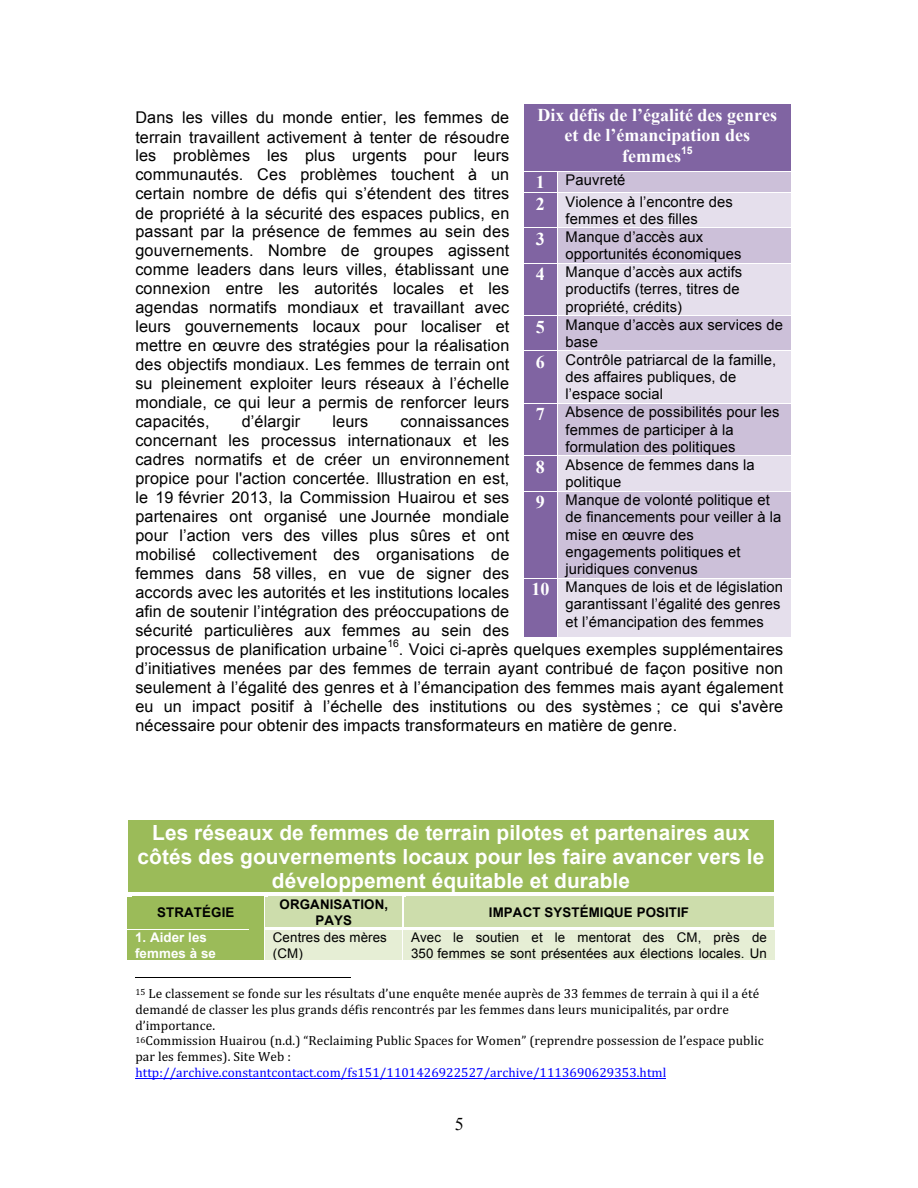
<style>
.page{position:relative;width:918px;height:1188px;background:#fff}
.page>*{position:absolute;margin:0;border:0;box-sizing:border-box;transform-origin:0 0}
.t1{font:700 20.85px/24.2px "Arial";letter-spacing:.005em;color:#fff;text-align:center}
.t2{font:700 18px/20.5px "Times New Roman";color:#fff;text-align:center}
.t3{font:18px "Times New Roman";color:#000}
.t4{font:16.2px/18.9px "Arial";letter-spacing:.01em;color:#000;text-align:justify}
.t5{font:14.7px/21.6px "Arial";letter-spacing:.01em;color:#000}
.t6{font:13.35px/15.9px "Cambria";letter-spacing:.005em;color:#000}
.t7{font:13.35px/15.5px "Arial";letter-spacing:.01em;color:#000}
.t8{font:13.35px "Cambria";letter-spacing:.005em;color:#00f}
.t9{font:700 13.35px/15.5px "Arial";letter-spacing:.01em;color:#000;text-align:center}
.t10{font:700 13.35px/15.5px "Arial";letter-spacing:.01em;color:#fff}
.t11{font:10.5px "Arial";color:#000}
.s1{font-family:"Times New Roman";font-weight:700;font-size:18px;color:#fff}
</style>
<div class="page">
<div style="left:128px;top:820px;width:646px;height:72px;background:#9bbb59"></div>
<div style="left:127px;top:897px;width:137px;height:31px;background:#9bbb59"></div>
<div style="left:265px;top:897px;width:137px;height:31px;background:#cdddac"></div>
<div style="left:404px;top:897px;width:370px;height:31px;background:#cdddac"></div>
<div style="left:127px;top:930px;width:137px;height:30px;background:#9bbb59"></div>
<div style="left:265px;top:930px;width:137px;height:30px;background:#e6eed5"></div>
<div style="left:403px;top:930px;width:372px;height:30px;background:#e6eed5"></div>
<hr style="left:127px;top:928px;width:137px;height:1px;background:#9bbb59">
<hr style="left:135px;top:977px;width:216px;height:1px;background:#000">
<hr style="left:135px;top:1079px;width:531px;height:1px;background:#00f">
<div style="left:524px;top:104px;width:267px;height:67px;background:#8064a2"></div>
<div style="left:524px;top:171px;width:33px;height:21px;background:#8064a2"></div>
<div style="left:558px;top:171px;width:233px;height:21px;background:#ccc0d9"></div>
<hr style="left:523px;top:171px;width:34px;height:1px;background:#fff">
<hr style="left:558px;top:171px;width:233px;height:1px;background:#fff">
<div style="left:524px;top:193px;width:33px;height:35px;background:#8064a2"></div>
<div style="left:558px;top:193px;width:233px;height:35px;background:#e5dfec"></div>
<div style="left:524px;top:228px;width:33px;height:35px;background:#8064a2"></div>
<div style="left:558px;top:228px;width:233px;height:35px;background:#ccc0d9"></div>
<hr style="left:523px;top:228px;width:34px;height:1px;background:#fff">
<hr style="left:558px;top:228px;width:233px;height:1px;background:#fff">
<div style="left:524px;top:264px;width:33px;height:51px;background:#8064a2"></div>
<div style="left:558px;top:264px;width:233px;height:51px;background:#e5dfec"></div>
<div style="left:524px;top:316px;width:33px;height:34px;background:#8064a2"></div>
<div style="left:558px;top:316px;width:233px;height:34px;background:#ccc0d9"></div>
<div style="left:524px;top:351px;width:33px;height:52px;background:#8064a2"></div>
<div style="left:558px;top:351px;width:233px;height:52px;background:#e5dfec"></div>
<div style="left:524px;top:404px;width:33px;height:51px;background:#8064a2"></div>
<div style="left:558px;top:404px;width:233px;height:51px;background:#ccc0d9"></div>
<div style="left:524px;top:456px;width:33px;height:35px;background:#8064a2"></div>
<div style="left:558px;top:456px;width:233px;height:35px;background:#e5dfec"></div>
<div style="left:524px;top:491px;width:33px;height:87px;background:#8064a2"></div>
<div style="left:558px;top:491px;width:233px;height:87px;background:#ccc0d9"></div>
<hr style="left:523px;top:491px;width:34px;height:1px;background:#fff">
<hr style="left:558px;top:491px;width:233px;height:1px;background:#fff">
<div style="left:524px;top:579px;width:33px;height:58px;background:#8064a2"></div>
<div style="left:558px;top:579px;width:233px;height:58px;background:#e5dfec"></div>
<p class="t2" style="left:538px;top:104px;width:241px">Dix défis de l’égalité des genres et de l’émancipation des femmes<sup>15</sup></p>
<p class="t5" style="left:536px;top:169px;width:199px"><span class="s1">1</span> Pauvreté<br><span class="s1">2</span> Violence à l’encontre des</p>
<p class="t5" style="left:566px;top:208px;width:134px">femmes et des filles</p>
<p class="t5" style="left:536px;top:226px;width:169px"><span class="s1">3</span> Manque d’accès aux</p>
<p class="t5" style="left:566px;top:243px;width:177px">opportunités économiques</p>
<p class="t5" style="left:536px;top:261px;width:208px"><span class="s1">4</span> Manque d’accès aux actifs</p>
<p class="t5" style="left:566px;top:279px;width:176px">productifs (terres, titres de</p>
<p class="t5" style="left:566px;top:296px;width:118px">propriété, crédits)</p>
<p class="t5" style="left:536px;top:314px;width:249px"><span class="s1">5</span> Manque d’accès aux services de</p>
<p class="t5" style="left:566px;top:331px;width:34px">base</p>
<p class="t5" style="left:536px;top:349px;width:242px"><span class="s1">6</span> Contrôle patriarcal de la famille,</p>
<p class="t5" style="left:566px;top:366px;width:172px">des affaires publiques, de</p>
<p class="t5" style="left:566px;top:383px;width:99px">l’espace social</p>
<p class="t5" style="left:536px;top:401px;width:245px"><span class="s1">7</span> Absence de possibilités pour les</p>
<p class="t5" style="left:566px;top:419px;width:170px">femmes de participer à la</p>
<p class="t5" style="left:566px;top:436px;width:171px">formulation des politiques</p>
<p class="t5" style="left:536px;top:454px;width:220px"><span class="s1">8</span> Absence de femmes dans la</p>
<p class="t5" style="left:566px;top:471px;width:57px">politique</p>
<p class="t5" style="left:536px;top:489px;width:236px"><span class="s1">9</span> Manque de volonté politique et</p>
<p class="t5" style="left:566px;top:506px;width:217px">de financements pour veiller à la</p>
<p class="t5" style="left:566px;top:524px;width:130px">mise en œuvre des</p>
<p class="t5" style="left:566px;top:541px;width:177px">engagements politiques et</p>
<p class="t5" style="left:566px;top:558px;width:134px">juridiques convenus</p>
<p class="t5" style="left:531px;top:576px;width:253px"><span class="s1">10</span> Manques de lois et de législation</p>
<p class="t5" style="left:566px;top:594px;width:217px">garantissant l’égalité des genres</p>
<p class="t5" style="left:566px;top:611px;width:200px">et l’émancipation des femmes</p>
<p class="t4" style="left:135px;top:108px;width:376px">Dans les villes du monde entier, les femmes de terrain travaillent activement à tenter de résoudre les problèmes les plus urgents pour leurs communautés. Ces problèmes touchent à un certain nombre de défis qui s’étendent des titres de propriété à la sécurité des espaces publics, en passant par la présence de femmes au sein des gouvernements. Nombre de groupes agissent comme leaders dans leurs villes, établissant une connexion entre les autorités locales et les agendas normatifs mondiaux et travaillant avec leurs gouvernements locaux pour localiser et mettre en œuvre des stratégies pour la réalisation des objectifs mondiaux. Les femmes de terrain ont su pleinement exploiter leurs réseaux à l’échelle mondiale, ce qui leur a permis de renforcer leurs capacités,</p>
<p class="t4" style="left:242px;top:412px;width:60px">d’élargir</p>
<p class="t4" style="left:333px;top:412px;width:37px">leurs</p>
<p class="t4" style="left:135px;top:412px;width:376px;text-indent:265px">connaissances concernant les processus internationaux et les cadres normatifs et de créer un environnement propice pour l'action concertée. Illustration en est, le 19 février 2013, la Commission Huairou et ses partenaires ont organisé une Journée mondiale pour l’action vers des villes plus sûres et ont mobilisé collectivement des organisations de femmes dans 58 villes, en vue de signer des accords avec les autorités et les institutions locales afin de soutenir l’intégration des préoccupations de sécurité particulières aux femmes au sein des processus de planification urbaine</p>
<p class="t11" style="left:387px;top:638px;width:13px">16</p>
<p class="t4" style="left:135px;top:640px;width:649px;text-indent:263px">. Voici ci-après quelques exemples supplémentaires d’initiatives menées par des femmes de terrain ayant contribué de façon positive non seulement à l’égalité des genres et à l’émancipation des femmes mais ayant également eu un impact positif à l’échelle des institutions ou des systèmes ; ce qui s'avère nécessaire pour obtenir des impacts transformateurs en matière de genre.</p>
<p class="t1" style="left:138px;top:821px;width:628px">Les réseaux de femmes de terrain pilotes et partenaires aux côtés des gouvernements locaux pour les faire avancer vers le développement équitable et durable</p>
<p class="t9" style="left:157px;top:905px;width:79px">STRATÉGIE</p>
<p class="t9" style="left:280px;top:897px;width:110px">ORGANISATION,<br>PAYS</p>
<p class="t9" style="left:489px;top:905px;width:202px">IMPACT SYSTÉMIQUE POSITIF</p>
<p class="t10" style="left:135px;top:930px;width:82px">1. Aider les femmes à se</p>
<p class="t7" style="left:273px;top:930px;width:115px">Centres des mères (CM)</p>
<p class="t7" style="left:411px;top:930px;width:357px">Avec le soutien et le mentorat des CM, près de<br>350 femmes se sont présentées aux élections locales. Un</p>
<p class="t6" style="left:135px;top:985px;width:630px"><sup>15</sup> Le classement se fonde sur les résultats d’une enquête menée auprès de 33 femmes de terrain à qui il a été demandé de classer les plus grands défis rencontrés par les femmes dans leurs municipalités, par ordre d’importance.<br><sup>16</sup>Commission Huairou (n.d.) “Reclaiming Public Spaces for Women” (reprendre possession de l’espace public par les femmes). Site Web :</p>
<p class="t8" style="left:135px;top:1064px;width:533px">http://archive.constantcontact.com/fs151/1101426922527/archive/1113690629353.html</p>
<p class="t3" style="left:455px;top:1114px;width:10px">5</p>
</div>
